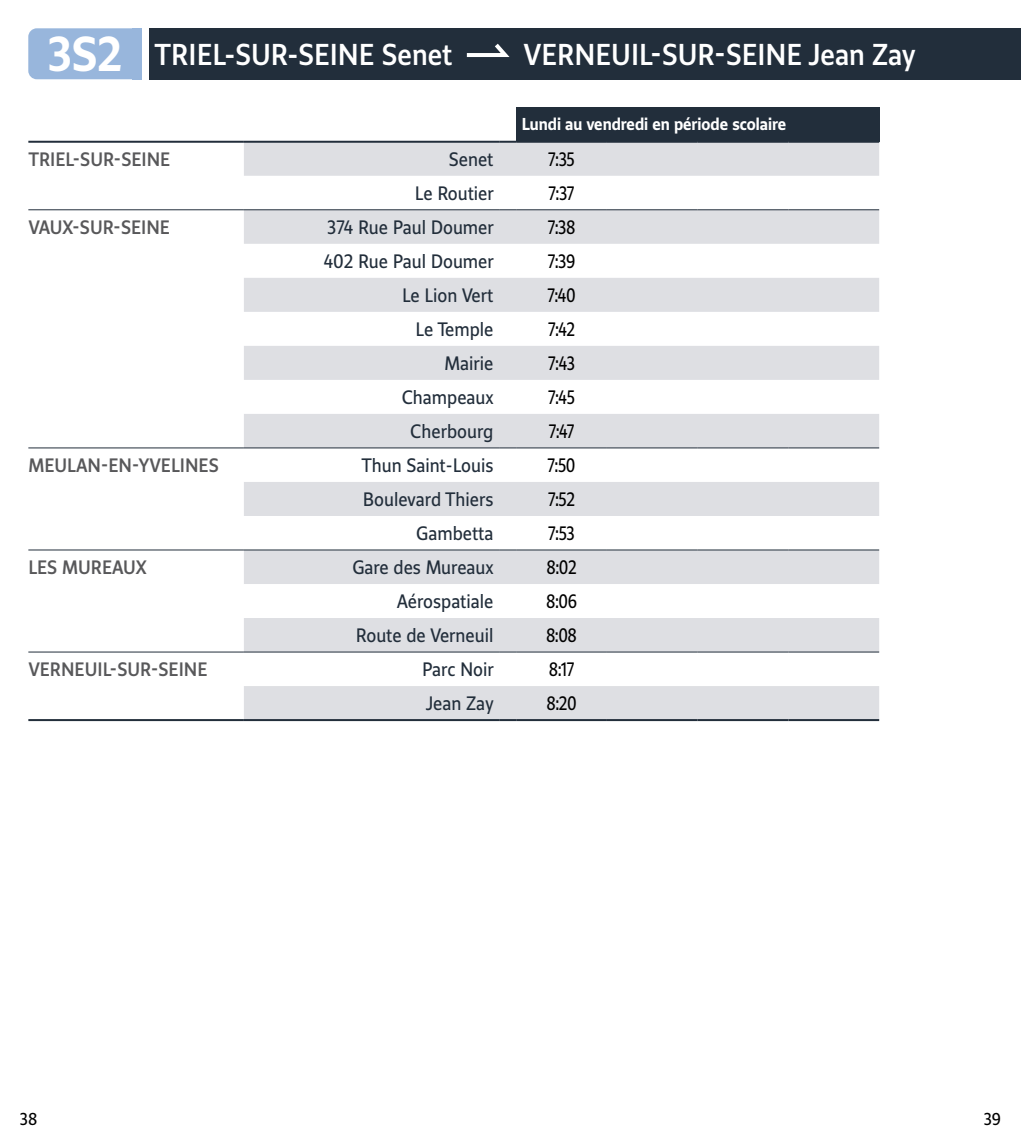
<style>
.page{position:relative;width:1021px;height:1134px;background:#fff}
.page>*{position:absolute;margin:0;border:0;box-sizing:border-box;transform-origin:0 0}
.t1{font:500 28px "IDF Voyageur";color:#fff}
.t2{font:18px "IDF Voyageur";color:#222e3b}
.t3{font:500 18px "IDF Voyageur";color:#58585a}
.t4{font:18px "IDF Voyageur";letter-spacing:-.03em;color:#000;scale:.9 1}
.t5{font:700 16px "IDF Voyageur";color:#fff}
.t6{font:16px "IDF Voyageur";color:#000}
.s1{font-weight:700;font-size:45.4px}
</style>
<div class="page">
<div style="left:149px;top:28px;width:871px;height:51px;background:#222e3b"></div>
<div style="left:28px;top:28px;width:114px;height:51px;background:#98b6dc;border-radius:9px"></div>
<svg style="left:466px;top:43px;width:44px;height:14px"></svg>
<div style="left:133px;top:28px;width:9px;height:51px;background:#98b6dc"></div>
<div style="left:516px;top:108px;width:363px;height:34px;background:#222e3b"></div>
<svg style="left:244px;top:143px;width:635px;height:576px;fill:#dedfe3"></svg>
<hr style="left:28px;top:141px;width:216px;height:2px;background:#222e3b">
<hr style="left:244px;top:141px;width:255px;height:2px;background:#222e3b">
<svg style="left:499px;top:141px;width:17px;height:2px"></svg>
<hr style="left:516px;top:141px;width:91px;height:2px;background:#222e3b">
<hr style="left:607px;top:141px;width:90px;height:2px;background:#222e3b">
<hr style="left:697px;top:141px;width:91px;height:2px;background:#222e3b">
<hr style="left:788px;top:141px;width:91px;height:2px;background:#222e3b">
<hr style="left:28px;top:209px;width:216px;height:1px;background:#222e3b">
<hr style="left:244px;top:209px;width:255px;height:1px;background:#222e3b">
<svg style="left:499px;top:209px;width:17px;height:1px"></svg>
<hr style="left:516px;top:209px;width:91px;height:1px;background:#222e3b">
<hr style="left:607px;top:209px;width:90px;height:1px;background:#222e3b">
<hr style="left:697px;top:209px;width:91px;height:1px;background:#222e3b">
<hr style="left:788px;top:209px;width:91px;height:1px;background:#222e3b">
<hr style="left:28px;top:651px;width:216px;height:1px;background:#222e3b">
<hr style="left:244px;top:651px;width:255px;height:1px;background:#222e3b">
<svg style="left:499px;top:651px;width:17px;height:1px"></svg>
<hr style="left:516px;top:651px;width:91px;height:1px;background:#222e3b">
<hr style="left:607px;top:651px;width:90px;height:1px;background:#222e3b">
<hr style="left:697px;top:651px;width:91px;height:1px;background:#222e3b">
<hr style="left:788px;top:651px;width:91px;height:1px;background:#222e3b">
<hr style="left:28px;top:719px;width:216px;height:2px;background:#222e3b">
<hr style="left:244px;top:719px;width:255px;height:2px;background:#222e3b">
<svg style="left:499px;top:719px;width:17px;height:2px"></svg>
<hr style="left:516px;top:719px;width:91px;height:2px;background:#222e3b">
<hr style="left:607px;top:719px;width:90px;height:2px;background:#222e3b">
<hr style="left:697px;top:719px;width:91px;height:2px;background:#222e3b">
<hr style="left:788px;top:719px;width:91px;height:2px;background:#222e3b">
<hr style="left:28px;top:549px;width:216px;height:1px;background:#222e3b">
<hr style="left:244px;top:549px;width:255px;height:1px;background:#222e3b">
<svg style="left:499px;top:549px;width:17px;height:1px"></svg>
<hr style="left:516px;top:549px;width:91px;height:1px;background:#222e3b">
<hr style="left:607px;top:549px;width:90px;height:1px;background:#222e3b">
<hr style="left:697px;top:549px;width:91px;height:1px;background:#222e3b">
<hr style="left:788px;top:549px;width:91px;height:1px;background:#222e3b">
<hr style="left:28px;top:447px;width:216px;height:1px;background:#222e3b">
<hr style="left:244px;top:447px;width:255px;height:1px;background:#222e3b">
<svg style="left:499px;top:447px;width:17px;height:1px"></svg>
<hr style="left:516px;top:447px;width:91px;height:1px;background:#222e3b">
<hr style="left:607px;top:447px;width:90px;height:1px;background:#222e3b">
<hr style="left:697px;top:447px;width:91px;height:1px;background:#222e3b">
<hr style="left:788px;top:447px;width:91px;height:1px;background:#222e3b">
<h1 class="t1" style="left:48px;top:36px;width:406px"><span class="s1">3S2</span> TRIEL-SUR-SEINE Senet</h1>
<h1 class="t1" style="left:523px;top:36px;width:394px">VERNEUIL-SUR-SEINE Jean Zay</h1>
<p class="t5" style="left:522px;top:114px;width:266px">Lundi au vendredi en période scolaire</p>
<p class="t3" style="left:28px;top:148px;width:143px">TRIEL-SUR-SEINE</p>
<p class="t2" style="left:449px;top:148px;width:46px">Senet</p>
<p class="t4" style="left:548px;top:148px;width:31px">7:35</p>
<p class="t2" style="left:415px;top:181px;width:80px">Le Routier</p>
<p class="t4" style="left:548px;top:181px;width:30px">7:37</p>
<p class="t3" style="left:28px;top:215px;width:143px">VAUX-SUR-SEINE</p>
<p class="t2" style="left:327px;top:215px;width:168px">374 Rue Paul Doumer</p>
<p class="t4" style="left:547px;top:215px;width:32px">7:38</p>
<p class="t2" style="left:324px;top:249px;width:172px">402 Rue Paul Doumer</p>
<p class="t4" style="left:547px;top:249px;width:32px">7:39</p>
<p class="t2" style="left:402px;top:283px;width:93px">Le Lion Vert</p>
<p class="t4" style="left:547px;top:283px;width:33px">7:40</p>
<p class="t2" style="left:415px;top:317px;width:79px">Le Temple</p>
<p class="t4" style="left:548px;top:317px;width:32px">7:42</p>
<p class="t2" style="left:444px;top:351px;width:51px">Mairie</p>
<p class="t4" style="left:548px;top:351px;width:31px">7:43</p>
<p class="t2" style="left:402px;top:385px;width:93px">Champeaux</p>
<p class="t4" style="left:548px;top:385px;width:31px">7:45</p>
<p class="t2" style="left:410px;top:419px;width:85px">Cherbourg</p>
<p class="t4" style="left:548px;top:419px;width:30px">7:47</p>
<p class="t3" style="left:28px;top:453px;width:192px">MEULAN-EN-YVELINES</p>
<p class="t2" style="left:361px;top:454px;width:133px">Thun Saint-Louis</p>
<p class="t4" style="left:547px;top:454px;width:33px">7:50</p>
<p class="t2" style="left:363px;top:487px;width:132px">Boulevard Thiers</p>
<p class="t4" style="left:548px;top:487px;width:31px">7:52</p>
<p class="t2" style="left:416px;top:521px;width:79px">Gambetta</p>
<p class="t4" style="left:548px;top:521px;width:31px">7:53</p>
<p class="t3" style="left:28px;top:556px;width:120px">LES MUREAUX</p>
<p class="t2" style="left:352px;top:556px;width:143px">Gare des Mureaux</p>
<p class="t4" style="left:546px;top:556px;width:35px">8:02</p>
<p class="t2" style="left:397px;top:589px;width:98px">Aérospatiale</p>
<p class="t4" style="left:546px;top:589px;width:36px">8:06</p>
<p class="t2" style="left:356px;top:623px;width:139px">Route de Verneuil</p>
<p class="t4" style="left:546px;top:623px;width:36px">8:08</p>
<p class="t3" style="left:28px;top:658px;width:181px">VERNEUIL-SUR-SEINE</p>
<p class="t2" style="left:422px;top:658px;width:73px">Parc Noir</p>
<p class="t4" style="left:548px;top:658px;width:30px">8:17</p>
<p class="t2" style="left:426px;top:691px;width:69px">Jean Zay</p>
<p class="t4" style="left:546px;top:691px;width:35px">8:20</p>
<p class="t6" style="left:20px;top:1109px;width:19px">38</p>
<p class="t6" style="left:983px;top:1109px;width:19px">39</p>
</div>
